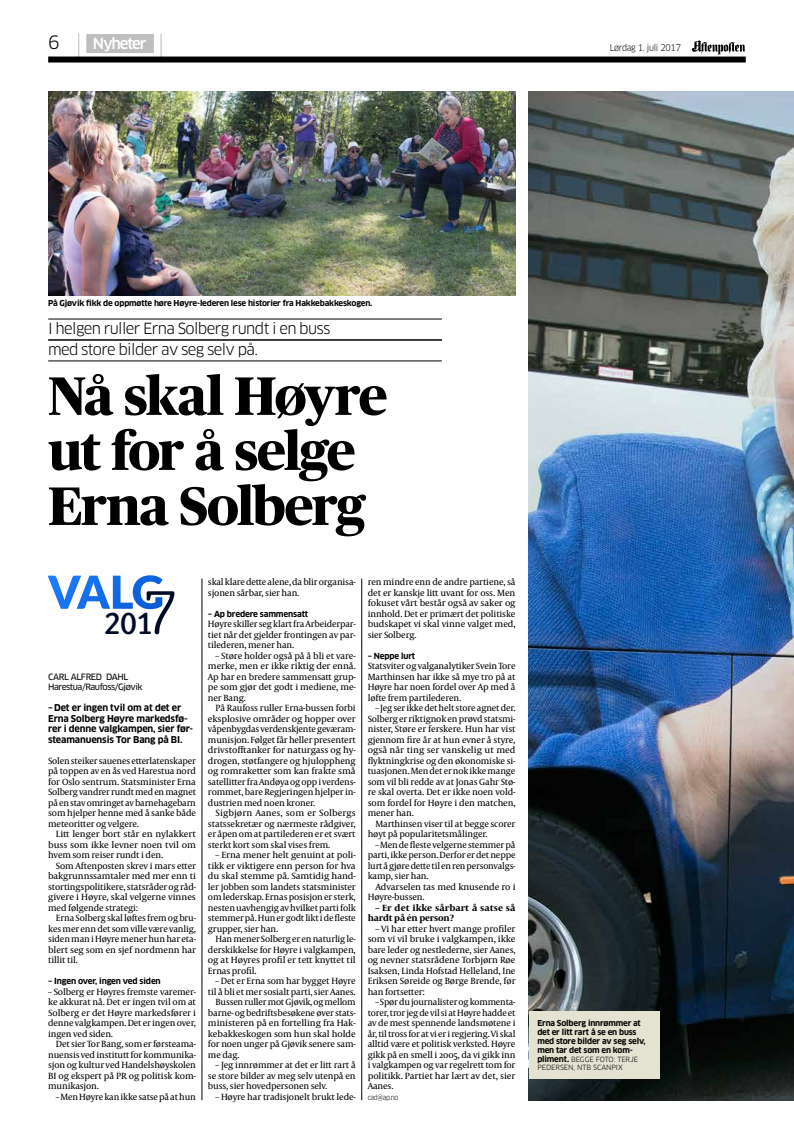
<style>
.page{position:relative;width:794px;height:1134px;background:#fff}
.page>*{position:absolute;margin:0;border:0;box-sizing:border-box;transform-origin:0 0}
.t1{font:800 54px/55px "Publico Headline";letter-spacing:-.03em;color:#000}
.t2{font:30.5px "Berlingske Tpwt PRO D Bd";color:#000c26}
.t3{font:18px "Clan OT";color:#000}
.t4{font:15px/21px "Clan OT";letter-spacing:-.04em;color:#000}
.t5{font:500 15px "Clan OT";letter-spacing:-.08em;color:#fff}
.t6{font:9.2px/10.5px "Capitolium News 2";letter-spacing:-.015em;color:#000;text-align:justify}
.t7{font:700 9.2px/10.5px "Clan OT";letter-spacing:-.015em;color:#000}
.t8{font:700 9.2px/10.5px "Capitolium News 2";color:#000}
.t9{font:9px "Clan OT Narr";letter-spacing:-.03em;color:#000}
.t10{font:8.5px/10.5px "Clan OT News";letter-spacing:-.05em;color:#000}
.t11{font:700 8.2px "Clan OT";letter-spacing:-.02em;color:#000}
.t12{font:700 8px/9px "Clan OT";letter-spacing:-.02em;color:#000}
.t13{font:7px/8px "Clan OT";letter-spacing:-.01em;color:#000}
.t14{font:7px "Clan OT Narr";letter-spacing:-.04em;color:#000}
.s1{font-family:"Clan OT Comp";font-weight:100;font-size:25px;color:#000}
.s2{font-family:"Berlingske Tpwt PRO";font-size:61.4px}
.s3{font-weight:700;font-size:8px}
</style>
<div class="page">
<svg style="left:692px;top:40px;width:53px;height:15px"></svg>
<div style="left:48px;top:57px;width:698px;height:6px;background:#000"></div>
<div style="left:86px;top:34px;width:68px;height:19px;background:#bcbec0"></div>
<svg style="left:48px;top:575px;width:114px;height:34px"></svg>
<hr style="left:48px;top:319px;width:394px;height:1px;background:#000">
<hr style="left:48px;top:340px;width:394px;height:1px;background:#000">
<hr style="left:48px;top:361px;width:394px;height:1px;background:#000">
<img style="left:48px;top:92px;width:467px;height:204px">
<img style="left:529px;top:92px;width:265px;height:1008px">
<div style="left:529px;top:1011px;width:130px;height:68px;background:#e4e2d1"></div>
<hr style="left:202px;top:578px;width:1px;height:522px;background:#000">
<hr style="left:361px;top:578px;width:1px;height:522px;background:#000">
<h3 class="t5" style="left:77px;top:34px;width:87px"><span class="s1">|</span> Nyheter <span class="s1">|</span></h3>
<h3 class="t3" style="left:48px;top:32px;width:13px">6</h3>
<p class="t9" style="left:610px;top:42px;width:73px">lørdag 1. juli 2017</p>
<p class="t12" style="left:48px;top:299px;width:326px">På Gjøvik fikk de oppmøtte høre Høyre-lederen lese historier fra Hakkebakkeskogen.</p>
<h3 class="t4" style="left:48px;top:318px;width:284px">I helgen ruller Erna Solberg rundt i en buss med store bilder av seg selv på.</h3>
<h1 class="t1" style="left:48px;top:365px;width:341px">Nå skal Høyre ut for å selge<br>Erna Solberg</h1>
<h2 class="t2" style="left:104px;top:601px;width:75px">201<span class="s2">7</span></h2>
<p class="t10" style="left:48px;top:671px;width:96px">Carl Alfred Dahl<br>H arestua/Raufoss/Gjøvik</p>
<p class="t7" style="left:48px;top:703px;width:146px">–Det er ingen tvil om at det er<br>Erna Solberg Høyre markedsfø&shy;rer i denne valgkampen, sier før&shy;steamanuensis Tor Bang på BI.</p>
<p class="t6" style="left:48px;top:755px;width:149px">Solen steiker sauenes etterlatenskaper på toppen av en ås ved Harestua nord for Oslo sentrum. Statsminister Erna Solberg vandrer rundt med en magnet på en stav omringet av barnehagebarn som hjelper henne med å sanke både meteoritter og velgere.</p>
<p class="t6" style="left:48px;top:829px;width:149px;text-indent:8px">Litt lenger bort står en nylakkert buss som ikke levner noen tvil om hvem som reiser rundt i den.</p>
<p class="t6" style="left:48px;top:860px;width:149px;text-indent:8px">Som Aftenposten skrev i mars etter bakgrunnssamtaler med mer enn ti stortingspolitikere, statsråder og råd&shy;givere i Høyre, skal velgerne vinnes med følgende strategi:</p>
<p class="t6" style="left:48px;top:913px;width:149px;text-indent:8px">Erna Solberg skal løftes frem og bru&shy;kes mer enn det som ville være vanlig, siden man i Høyre mener hun har eta&shy;blert seg som en sjef nordmenn har tillit til.</p>
<p class="t11" style="left:48px;top:977px;width:114px">– Ingen over, ingen ved siden</p>
<p class="t6" style="left:48px;top:986px;width:149px">– Solberg er Høyres fremste varemer&shy;ke akkurat nå. Det er ingen tvil om at Solberg er det Høyre markedsfører i denne valgkampen. Det er ingen over, ingen ved siden.</p>
<p class="t6" style="left:48px;top:1039px;width:149px;text-indent:8px">Det sier Tor Bang, som er førsteama&shy;nuensis ved institutt for kommunika&shy;sjon og kultur ved Handelshøyskolen BI og ekspert på PR og politisk kom&shy;munikasjon.</p>
<p class="t6" style="left:56px;top:1091px;width:141px">– Men Høyre kan ikke satse på at hun</p>
<p class="t6" style="left:208px;top:577px;width:149px">skal klare dette alene, da blir organisa&shy;sjonen sårbar, sier han.</p>
<p class="t11" style="left:208px;top:609px;width:102px">– Ap bredere sammensatt</p>
<p class="t6" style="left:208px;top:619px;width:149px">Høyre skiller seg klart fra Arbeiderpar&shy;tiet når det gjelder frontingen av par&shy;tilederen, mener han.</p>
<p class="t6" style="left:208px;top:650px;width:149px;text-indent:8px">– Støre holder også på å bli et vare&shy;merke, men er ikke riktig der ennå.<br>Ap har en bredere sammensatt grup&shy;pe som gjør det godt i mediene, me&shy;ner Bang.</p>
<p class="t6" style="left:208px;top:703px;width:149px;text-indent:8px">På Raufoss ruller Erna-bussen forbi eksplosive områder og hopper over våpenbygdas verdenskjente geværam&shy;munisjon. Følget får heller presentert drivstofftanker for naturgass og hy&shy;drogen, støtfangere og hjuloppheng og romraketter som kan frakte små satellitter fra Andøya og opp i verdens&shy;rommet, bare Regjeringen hjelper in&shy;dustrien med noen kroner.</p>
<p class="t6" style="left:208px;top:808px;width:149px;text-indent:8px">Sigbjørn Aanes, som er Solbergs statssekretær og nærmeste rådgiver, er åpen om at partilederen er et svært sterkt kort som skal vises frem.</p>
<p class="t6" style="left:208px;top:850px;width:149px;text-indent:8px">– Erna mener helt genuint at poli&shy;tikk er viktigere enn person for hva du skal stemme på. Samtidig hand&shy;ler jobben som landets statsminister om lederskap. Ernas posisjon er sterk, nesten uavhengig av hvilket parti folk stemmer på. Hun er godt likt i de fleste grupper, sier han.</p>
<p class="t6" style="left:208px;top:934px;width:149px;text-indent:8px">Han mener Solberg er en naturlig le&shy;derskikkelse for Høyre i valgkampen, og at Høyres profil er tett knyttet til Ernas profil.</p>
<p class="t6" style="left:216px;top:976px;width:142px">– Det er Erna som har bygget Høyre</p>
<p class="t6" style="left:208px;top:986px;width:149px">til å bli et mer sosialt parti, sier Aanes.</p>
<p class="t6" style="left:216px;top:997px;width:142px">Bussen ruller mot Gjøvik, og mellom</p>
<p class="t6" style="left:208px;top:1007px;width:149px">barne- og bedriftsbesøkene øver stats-</p>
<p class="t6" style="left:208px;top:1018px;width:149px">ministeren på en fortelling fra Hak-</p>
<p class="t6" style="left:208px;top:1028px;width:149px">kebakkeskogen som hun skal holde</p>
<p class="t6" style="left:208px;top:1039px;width:149px">for noen unger på Gjøvik senere sam-</p>
<p class="t6" style="left:208px;top:1049px;width:33px">me dag.</p>
<p class="t6" style="left:208px;top:1060px;width:149px;text-indent:8px">– Jeg innrømmer at det er litt rart å se store bilder av meg selv utenpå en buss, sier hovedpersonen selv.</p>
<p class="t6" style="left:216px;top:1091px;width:142px">– Høyre har tradisjonelt brukt lede-</p>
<p class="t6" style="left:368px;top:577px;width:149px">ren mindre enn de andre partiene, så det er kanskje litt uvant for oss. Men fokuset vårt består også av saker og innhold. Det er primært det politiske budskapet vi skal vinne valget med, sier Solberg.</p>
<p class="t11" style="left:368px;top:651px;width:49px">– Neppe lurt</p>
<p class="t6" style="left:368px;top:661px;width:149px">Statsviter og valganalytiker Svein Tore Marthinsen har ikke så mye tro på at Høyre har noen fordel over Ap med å løfte frem partilederen.</p>
<p class="t6" style="left:368px;top:703px;width:149px;text-indent:8px">– Jeg ser ikke det helt store agnet der.<br>Solberg er riktignok en prøvd statsmi&shy;nister, Støre er ferskere. Hun har vist gjennom fire år at hun evner å styre, også når ting ser vanskelig ut med flyktningkrise og den økonomiske si&shy;tuasjonen. Men det er nok ikke mange som vil bli redde av at Jonas Gahr Stø&shy;re skal overta. Det er ikke noen vold&shy;som fordel for Høyre i den matchen, mener han.</p>
<p class="t6" style="left:368px;top:818px;width:149px;text-indent:8px">Marthinsen viser til at begge scorer høyt på popularitetsmålinger.</p>
<p class="t6" style="left:368px;top:839px;width:149px;text-indent:8px">– Men de fleste velgerne stemmer på parti, ikke person. Derfor er det neppe lurt å gjøre dette til en ren personvalgs&shy;kamp, sier han.</p>
<p class="t6" style="left:368px;top:881px;width:149px;text-indent:8px">Advarselen tas med knusende ro i<br>Høyre-bussen.</p>
<p class="t8" style="left:368px;top:902px;width:149px;text-indent:8px">– Er det ikke sårbart å satse så hardt på én person?</p>
<p class="t6" style="left:368px;top:923px;width:149px;text-indent:8px">– Vi har etter hvert mange profiler som vi vil bruke i valgkampen, ikke bare leder og nestlederne, sier Aanes, og nevner statsrådene Torbjørn Røe Isaksen, Linda Hofstad Helleland, Ine Eriksen Søreide og Børge Brende, før han fortsetter:</p>
<p class="t6" style="left:368px;top:997px;width:149px;text-indent:8px">– Spør du journalister og kommenta&shy;torer, tror jeg de vil si at Høyre hadde et av de mest spennende landsmøtene i år, til tross for at vi er i regjering. Vi skal alltid være et politisk verksted. Høyre gikk på en smell i 2005, da vi gikk inn i valgkampen og var regelrett tom for politikk. Partiet har lært av det, sier Aanes.</p>
<p class="t14" style="left:368px;top:1093px;width:32px">cad@ap.no</p>
<p class="t12" style="left:537px;top:1019px;width:110px">Erna Solberg innrømmer at det er litt rart å se en buss med store bilder av seg selv, men tar det som en kom-</p>
<p class="t13" style="left:537px;top:1056px;width:101px"><span class="s3">pliment.</span> begge foto: Te rje<br>Pedersen, NTB</p>
<p class="t13" style="left:593px;top:1064px;width:31px">Scanpi x</p>
</div>
